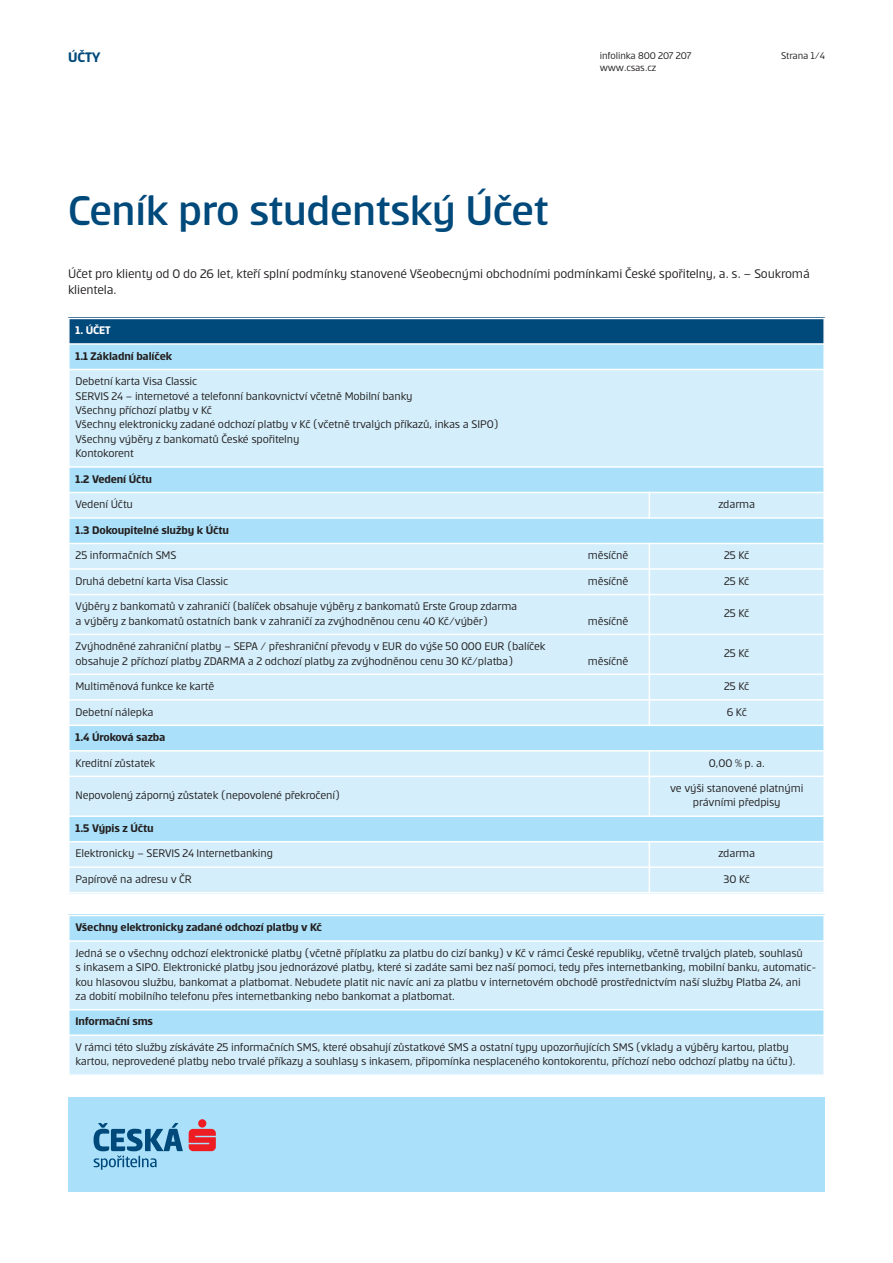
<style>
.page{position:relative;width:893px;height:1263px;background:#fff}
.page>*{position:absolute;margin:0;border:0;box-sizing:border-box;transform-origin:0 0}
.t1{font:500 45px "Erste";letter-spacing:-.015em;color:#00497b}
.t2{font:700 15px "Erste";color:#00497b}
.t3{font:13.5px/16.2px "Erste";letter-spacing:-.01em;color:#231f20}
.t4{font:12px/14.4px "Erste";letter-spacing:-.01em;color:#231f20}
.t5{font:700 12px "Erste";letter-spacing:-.01em;color:#231f20}
.t6{font:700 12px "Erste";color:#fff}
.t7{font:10.5px/12px "Erste";letter-spacing:-.01em;color:#231f20}
</style>
<div class="page">
<div style="left:68px;top:1097px;width:757px;height:95px;background:#aae0f9"></div>
<svg style="left:189px;top:1119px;width:27px;height:32px"></svg>
<svg style="left:94px;top:1123px;width:89px;height:47px"></svg>
<div style="left:68px;top:318px;width:756px;height:26px;background:#00497b"></div>
<div style="left:68px;top:344px;width:756px;height:25px;background:#aae0f9"></div>
<div style="left:68px;top:369px;width:756px;height:98px;background:#d4effb"></div>
<div style="left:68px;top:467px;width:756px;height:25px;background:#aae0f9"></div>
<div style="left:68px;top:492px;width:581px;height:26px;background:#d4effb"></div>
<div style="left:649px;top:492px;width:176px;height:26px;background:#d4effb"></div>
<div style="left:68px;top:518px;width:756px;height:25px;background:#aae0f9"></div>
<div style="left:68px;top:543px;width:581px;height:26px;background:#d4effb"></div>
<div style="left:649px;top:543px;width:176px;height:26px;background:#d4effb"></div>
<div style="left:68px;top:569px;width:581px;height:25px;background:#d4effb"></div>
<div style="left:649px;top:569px;width:176px;height:25px;background:#d4effb"></div>
<div style="left:68px;top:594px;width:581px;height:40px;background:#d4effb"></div>
<div style="left:649px;top:594px;width:176px;height:40px;background:#d4effb"></div>
<div style="left:68px;top:634px;width:581px;height:40px;background:#d4effb"></div>
<div style="left:649px;top:634px;width:176px;height:40px;background:#d4effb"></div>
<div style="left:68px;top:674px;width:581px;height:26px;background:#d4effb"></div>
<div style="left:649px;top:674px;width:176px;height:26px;background:#d4effb"></div>
<div style="left:68px;top:700px;width:581px;height:25px;background:#d4effb"></div>
<div style="left:649px;top:700px;width:176px;height:25px;background:#d4effb"></div>
<div style="left:68px;top:725px;width:756px;height:26px;background:#aae0f9"></div>
<div style="left:68px;top:751px;width:581px;height:25px;background:#d4effb"></div>
<div style="left:649px;top:751px;width:176px;height:25px;background:#d4effb"></div>
<div style="left:68px;top:776px;width:581px;height:40px;background:#d4effb"></div>
<div style="left:649px;top:776px;width:176px;height:40px;background:#d4effb"></div>
<div style="left:68px;top:816px;width:756px;height:26px;background:#aae0f9"></div>
<div style="left:68px;top:842px;width:581px;height:25px;background:#d4effb"></div>
<div style="left:649px;top:842px;width:176px;height:25px;background:#d4effb"></div>
<div style="left:68px;top:867px;width:581px;height:26px;background:#d4effb"></div>
<div style="left:649px;top:867px;width:176px;height:26px;background:#d4effb"></div>
<hr style="left:68px;top:318px;width:2px;height:575px;background:#fff">
<svg style="left:649px;top:493px;width:1px;height:24px"></svg>
<hr style="left:649px;top:543px;width:1px;height:183px;background:#fff">
<hr style="left:649px;top:750px;width:1px;height:67px;background:#fff">
<hr style="left:649px;top:841px;width:1px;height:52px;background:#fff">
<hr style="left:823px;top:318px;width:2px;height:575px;background:#fff">
<hr style="left:68px;top:318px;width:757px;height:1px;background:#fff">
<hr style="left:68px;top:343px;width:757px;height:2px;background:#fff">
<hr style="left:68px;top:369px;width:757px;height:1px;background:#fff">
<hr style="left:68px;top:466px;width:757px;height:2px;background:#fff">
<hr style="left:68px;top:492px;width:757px;height:1px;background:#fff">
<hr style="left:68px;top:517px;width:757px;height:2px;background:#fff">
<hr style="left:68px;top:543px;width:757px;height:1px;background:#fff">
<hr style="left:68px;top:568px;width:757px;height:2px;background:#fff">
<hr style="left:68px;top:594px;width:757px;height:1px;background:#fff">
<hr style="left:68px;top:634px;width:757px;height:1px;background:#fff">
<hr style="left:68px;top:673px;width:757px;height:2px;background:#fff">
<hr style="left:68px;top:699px;width:757px;height:1px;background:#fff">
<hr style="left:68px;top:724px;width:757px;height:2px;background:#fff">
<hr style="left:68px;top:750px;width:757px;height:1px;background:#fff">
<hr style="left:68px;top:775px;width:757px;height:2px;background:#fff">
<hr style="left:68px;top:815px;width:757px;height:2px;background:#fff">
<hr style="left:68px;top:841px;width:757px;height:1px;background:#fff">
<hr style="left:68px;top:866px;width:757px;height:2px;background:#fff">
<hr style="left:68px;top:892px;width:757px;height:1px;background:#fff">
<div style="left:68px;top:915px;width:757px;height:26px;background:#aae0f9"></div>
<div style="left:68px;top:941px;width:757px;height:69px;background:#d4effb"></div>
<div style="left:68px;top:1010px;width:757px;height:25px;background:#aae0f9"></div>
<div style="left:68px;top:1035px;width:757px;height:41px;background:#d4effb"></div>
<hr style="left:68px;top:915px;width:2px;height:161px;background:#fff">
<hr style="left:823px;top:915px;width:2px;height:161px;background:#fff">
<hr style="left:68px;top:915px;width:757px;height:1px;background:#fff">
<hr style="left:68px;top:940px;width:757px;height:2px;background:#fff">
<hr style="left:68px;top:1009px;width:757px;height:1px;background:#fff">
<hr style="left:68px;top:1034px;width:757px;height:2px;background:#fff">
<hr style="left:68px;top:1074px;width:757px;height:2px;background:#fff">
<p class="t2" style="left:68px;top:48px;width:34px">ÚČTY</p>
<h1 class="t1" style="left:68px;top:183px;width:482px">Ceník pro studentský Účet</h1>
<p class="t7" style="left:600px;top:49px;width:93px">infolinka 800 207 207 www.csas.cz</p>
<p class="t7" style="left:781px;top:49px;width:45px">Strana 1/4</p>
<p class="t3" style="left:68px;top:265px;width:743px">Účet pro klienty od 0 do 26 let, kteří splní podmínky stanovené Všeobecnými obchodními podmínkami České spořitelny, a. s. – Soukromá klientela.</p>
<p class="t6" style="left:76px;top:323px;width:37px">1. ÚČeT</p>
<p class="t5" style="left:76px;top:349px;width:98px">1.1 Základní balíček</p>
<p class="t4" style="left:76px;top:374px;width:424px">Debetní karta Visa Classic<br>SERVIS 24 – internetové a telefonní bankovnictví včetně Mobilní banky<br>Všechny příchozí platby v Kč<br>Všechny elektronicky zadané odchozí platby v Kč (včetně trvalých příkazů, inkas a SIPO)<br>Všechny výběry z bankomatů České spořitelny<br>Kontokorent</p>
<p class="t5" style="left:76px;top:472px;width:78px">1.2 Vedení Účtu</p>
<p class="t4" style="left:76px;top:497px;width:59px">Vedení Účtu</p>
<p class="t4" style="left:718px;top:497px;width:38px">zdarma</p>
<p class="t5" style="left:76px;top:523px;width:155px">1.3 Dokoupitelné služby k Účtu</p>
<p class="t4" style="left:76px;top:548px;width:102px">25 informačních SMS</p>
<p class="t4" style="left:588px;top:548px;width:42px">měsíčně</p>
<p class="t4" style="left:724px;top:548px;width:27px">25 Kč</p>
<p class="t4" style="left:76px;top:573px;width:154px">Druhá debetní karta Visa Classic</p>
<p class="t4" style="left:588px;top:573px;width:42px">měsíčně</p>
<p class="t4" style="left:724px;top:573px;width:27px">25 Kč</p>
<p class="t4" style="left:76px;top:599px;width:443px">Výběry z bankomatů v zahraničí (balíček obsahuje výběry z bankomatů Erste Group zdarma a výběry z bankomatů ostatních bank v zahraničí za zvýhodněnou cenu 40 Kč/výběr)</p>
<p class="t4" style="left:724px;top:606px;width:27px">25 Kč</p>
<p class="t4" style="left:588px;top:613px;width:42px">měsíčně</p>
<p class="t4" style="left:76px;top:639px;width:472px">Zvýhodněné zahraniční platby – SEPA / přeshraniční převody v EUR do výše 50 000 EUR (balíček obsahuje 2 příchozí platby ZDARMA a 2 odchozí platby za zvýhodněnou cenu 30 Kč/platba)</p>
<p class="t4" style="left:588px;top:653px;width:42px">měsíčně</p>
<p class="t4" style="left:724px;top:646px;width:27px">25 Kč</p>
<p class="t4" style="left:76px;top:679px;width:140px">Multiměnová funkce ke kartě</p>
<p class="t4" style="left:724px;top:679px;width:27px">25 Kč</p>
<p class="t4" style="left:76px;top:704px;width:79px">Debetní nálepka</p>
<p class="t4" style="left:727px;top:704px;width:22px">6 Kč</p>
<p class="t5" style="left:76px;top:730px;width:91px">1.4 Úroková sazba</p>
<p class="t4" style="left:76px;top:755px;width:81px">Kreditní zůstatek</p>
<p class="t4" style="left:709px;top:755px;width:57px">0,00 % p. a.</p>
<p class="t4" style="left:76px;top:788px;width:266px">Nepovolený záporný zůstatek (nepovolené překročení)</p>
<p class="t4" style="left:670px;top:781px;width:135px;text-align:center">ve výši stanovené platnými právními předpisy</p>
<p class="t5" style="left:76px;top:821px;width:80px">1.5 Výpis z Účtu</p>
<p class="t4" style="left:76px;top:846px;width:199px">Elektronicky – SERVIS 24 Internetbanking</p>
<p class="t4" style="left:718px;top:846px;width:38px">zdarma</p>
<p class="t4" style="left:76px;top:872px;width:118px">Papírově na adresu v ČR</p>
<p class="t4" style="left:724px;top:872px;width:28px">30 Kč</p>
<p class="t5" style="left:76px;top:920px;width:248px">Všechny elektronicky zadané odchozí platby v Kč</p>
<p class="t4" style="left:76px;top:945px;width:742px">Jedná se o všechny odchozí elektronické platby (včetně příplatku za platbu do cizí banky) v Kč v rámci České republiky, včetně trvalých plateb, souhlasů<br>s inkasem a SIPO. Elektronické platby jsou jednorázové platby, které si zadáte sami bez naší pomoci, tedy přes internetbanking, mobilní banku, automatic&shy;kou hlasovou službu, bankomat a platbomat. Nebudete platit nic navíc ani za platbu v internetovém obchodě prostřednictvím naší služby Platba 24, ani<br>za dobití mobilního telefonu přes internetbanking nebo bankomat a platbomat.</p>
<p class="t5" style="left:76px;top:1014px;width:79px">Informační sms</p>
<p class="t4" style="left:76px;top:1039px;width:721px">V rámci této služby získáváte 25 informačních SMS, které obsahují zůstatkové SMS a ostatní typy upozorňujících SMS (vklady a výběry kartou, platby kartou, neprovedené platby nebo trvalé příkazy a souhlasy s inkasem, připomínka nesplaceného kontokorentu, příchozí nebo odchozí platby na účtu).</p>
</div>
